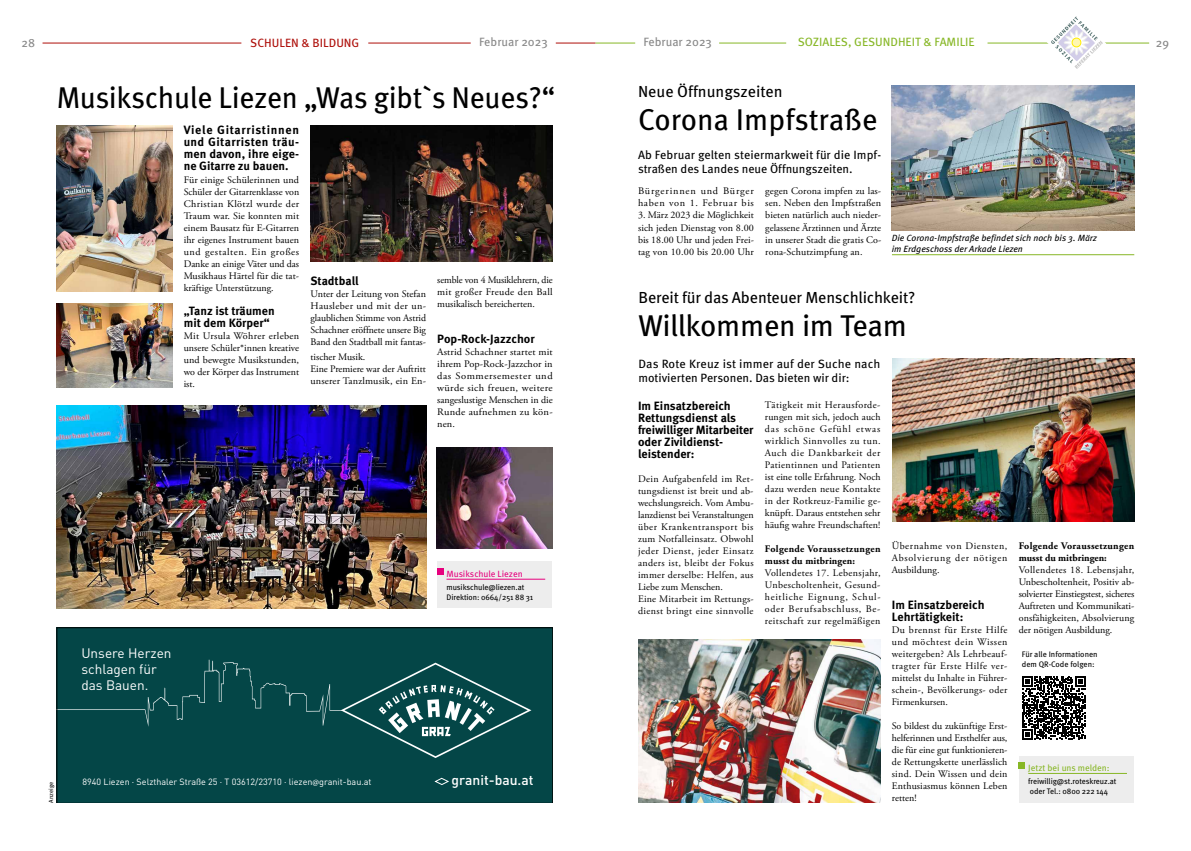
<style>
.page{position:relative;width:1191px;height:851px;background:#fff}
.page>*{position:absolute;margin:0;border:0;box-sizing:border-box;transform-origin:0 0}
.t1{font:30px "Meta Pro";letter-spacing:-.01em;color:#000}
.t2{font:16px "Meta Pro";letter-spacing:-.01em;color:#000}
.t3{font:500 13.9px "DIN";color:#fff}
.t4{font:13.6px/15.9px "DIN";color:#fff}
.t5{font:700 12px/12px "Meta Pro";color:#000}
.t6{font:12px/14px "Meta Pro";color:#000}
.t7{font:12px "Meta Pro";color:#87b726}
.t8{font:12px "Meta Pro";color:#878787}
.t9{font:12px "Meta Pro";color:#ae0f0a}
.t10{font:10px/12px "Adobe Garamond Pro";letter-spacing:.015em;color:#000;text-align:justify}
.t11{font:700 10px/12px "Adobe Garamond Pro";letter-spacing:.035em;color:#000}
.t12{font:10px/12px "Adobe Garamond Pro";letter-spacing:.07em;color:#000}
.t13{font:italic 9px/11px "Meta Pro";color:#000}
.t14{font:9px "DIN";color:#fff}
.t15{font:9px "Meta Pro";color:#87b726}
.t16{font:9px "Meta Pro";letter-spacing:-.005em;color:#e6007d}
.t17{font:8px/10px "Meta Pro";letter-spacing:-.01em;color:#000}
.t18{font:6px "Meta Pro";color:#000}
.s1{font-family:"Myriad Pro"}
</style>
<div class="page">
<hr style="left:43px;top:43px;width:198px;height:1px;background:#ae0f0a">
<hr style="left:368px;top:43px;width:103px;height:1px;background:#ae0f0a">
<hr style="left:556px;top:43px;width:39px;height:1px;background:#ae0f0a">
<div style="left:57px;top:627px;width:496px;height:175px;background:#044647"></div>
<img style="left:57px;top:405px;width:369px;height:203px">
<img style="left:57px;top:125px;width:115px;height:167px">
<img style="left:310px;top:125px;width:243px;height:136px">
<img style="left:437px;top:448px;width:116px;height:100px">
<img style="left:57px;top:303px;width:115px;height:84px">
<hr style="left:987px;top:43px;width:162px;height:1px;background:#87b726">
<hr style="left:719px;top:43px;width:67px;height:1px;background:#87b726">
<hr style="left:595px;top:43px;width:40px;height:1px;background:#87b726">
<svg style="left:1046px;top:16px;width:60px;height:53px"></svg>
<hr style="left:892px;top:254px;width:242px;height:1px;background:#87b726">
<img style="left:891px;top:85px;width:243px;height:145px">
<img style="left:638px;top:639px;width:242px;height:163px">
<img style="left:892px;top:358px;width:242px;height:163px">
<div style="left:437px;top:561px;width:115px;height:47px;background:#ededed"></div>
<hr style="left:446px;top:578px;width:99px;height:1px;background:#e6007d">
<svg style="left:437px;top:568px;width:6px;height:6px"></svg>
<div style="left:1019px;top:755px;width:114px;height:47px;background:#ededed"></div>
<hr style="left:1028px;top:772px;width:99px;height:1px;background:#87b726">
<div style="left:1018px;top:762px;width:7px;height:6px;background:#87b726"></div>
<svg style="left:1022px;top:676px;width:63px;height:64px"></svg>
<p class="t8" style="left:22px;top:34px;width:15px">28</p>
<p class="t9" style="left:250px;top:34px;width:111px">SCHULEN &amp; BILDUNG</p>
<p class="t8" style="left:479px;top:33px;width:70px">Februar 2023</p>
<h1 class="t1" style="left:57px;top:74px;width:500px">Musikschule Liezen „Was gibt`s Neues?“</h1>
<p class="t5" style="left:184px;top:123px;width:117px;text-align:justify">Viele Gitarristinnen und Gitarristen träu&shy;men davon, ihre eige&shy;ne Gitarre zu bauen.</p>
<p class="t10" style="left:184px;top:174px;width:117px">Für einige Schülerinnen und Schüler der Gitarrenklasse von Christian Klötzl wurde der Traum war. Sie konnten mit einem Bausatz für E-Gitarren ihr eigenes Instrument bauen und gestalten. Ein großes Danke an einige Väter und das Musikhaus Härtel für die tat&shy;kräftige Unterstützung.</p>
<p class="t5" style="left:184px;top:303px;width:93px">„Tanz ist träumen mit dem Körper“</p>
<p class="t10" style="left:184px;top:330px;width:117px">Mit Ursula Wöhrer erleben unsere Schüler*innen kreative und bewegte Musikstunden, wo der Körper das Instrument ist.</p>
<p class="t10" style="left:437px;top:274px;width:117px">semble von 4 Musiklehrern, die mit großer Freude den Ball musikalisch bereicherten.</p>
<p class="t5" style="left:437px;top:332px;width:99px">Pop-Rock-Jazzchor</p>
<p class="t10" style="left:437px;top:346px;width:117px">Astrid Schachner startet mit ihrem Pop-Rock-Jazzchor in das Sommersemester und würde sich freuen, weitere sangeslustige Menschen in die Runde aufnehmen zu kön&shy;nen.</p>
<p class="t5" style="left:310px;top:273px;width:50px">Stadtball</p>
<p class="t10" style="left:310px;top:288px;width:117px">Unter der Leitung von Stefan Hausleber und mit der un&shy;glaublichen Stimme von Astrid Schachner eröffnete unsere Big Band den Stadtball mit fantas-</p>
<p class="t10" style="left:310px;top:351px;width:117px;text-align:left">tischer Musik.<br>Eine Premiere war der Auftritt unserer Tanzlmusik, ein En-</p>
<h3 class="t4" style="left:81px;top:644px;width:92px">Unsere Herzen schlagen für das Bauen.</h3>
<p class="t16" style="left:446px;top:566px;width:78px">Musikschule Liezen</p>
<p class="t17" style="left:446px;top:581px;width:88px">musikschule@liezen.at<br>Direktion: 0664/251 88 31</p>
<p class="t18" style="left:47px;top:802px;width:22px;rotate:-90deg">Anzeige</p>
<p class="t14" style="left:82px;top:776px;width:290px">8940 Liezen · Selzthaler Straße 25 · T 03612/23710 · liezen<span class="s1">@</span>granit-bau.at</p>
<h3 class="t3" style="left:451px;top:771px;width:83px">granit-bau.at</h3>
<p class="t8" style="left:643px;top:33px;width:70px">Februar 2023</p>
<p class="t7" style="left:797px;top:33px;width:178px">SOZIALES, GESUNDHEIT &amp; FAMILIE</p>
<p class="t8" style="left:1156px;top:34px;width:15px">29</p>
<h2 class="t2" style="left:638px;top:79px;width:146px">Neue Öffnungszeiten</h2>
<h1 class="t1" style="left:638px;top:97px;width:241px">Corona Impfstraße</h1>
<p class="t6" style="left:638px;top:147px;width:245px">Ab Februar gelten steiermarkweit für die Impf&shy;straßen des Landes neue Öffnungszeiten.</p>
<p class="t12" style="left:638px;top:186px;width:117px">Bürgerinnen und Bürger haben von 1. Februar bis</p>
<p class="t10" style="left:638px;top:210px;width:117px">3. März 2023 die Möglichkeit sich jeden Dienstag von 8.00 bis 18.00 Uhr und jeden Frei&shy;tag von 10.00 bis 20.00 Uhr</p>
<p class="t10" style="left:765px;top:186px;width:117px">gegen Corona impfen zu las&shy;sen. Neben den Impfstraßen bieten natürlich auch nieder&shy;gelassene Ärztinnen und Ärzte in unserer Stadt die gratis Co&shy;rona-Schutzimpfung an.</p>
<p class="t13" style="left:891px;top:231px;width:207px">Die Corona-Impfstraße befindet sich noch bis 3. März im Erdgeschoss der Arkade Liezen</p>
<h2 class="t2" style="left:638px;top:285px;width:278px">Bereit für das Abenteuer Menschlichkeit?</h2>
<h1 class="t1" style="left:638px;top:302px;width:270px">Willkommen im Team</h1>
<p class="t6" style="left:638px;top:355px;width:243px">Das Rote Kreuz ist immer auf der Suche nach motivierten Personen. Das bieten wir dir:</p>
<p class="t5" style="left:638px;top:399px;width:117px">Im Einsatzbereich<br>Rettungsdienst als freiwilliger Mitarbeiter oder Zivildienst&shy;leistender:</p>
<p class="t10" style="left:638px;top:473px;width:117px;text-align:left">Dein Aufgabenfeld im Ret&shy;tungsdienst ist breit und ab&shy;wechslungsreich. Vom Ambu&shy;lanzdienst bei Veranstaltungen über Krankentransport bis zum Notfalleinsatz. Obwohl jeder Dienst, jeder Einsatz anders ist, bleibt der Fokus immer derselbe: Helfen, aus<br>Liebe zum Menschen.<br>Eine Mitarbeit im Rettungs&shy;dienst bringt eine sinnvolle</p>
<p class="t10" style="left:765px;top:399px;width:117px">Tätigkeit mit Herausforde&shy;rungen mit sich, jedoch auch das schöne Gefühl etwas wirklich Sinnvolles zu tun.<br>Auch die Dankbarkeit der Patientinnen und Patienten ist eine tolle Erfahrung. Noch dazu werden neue Kontakte in der Rotkreuz-Familie ge&shy;knüpft. Daraus entstehen sehr häufig wahre Freundschaften!</p>
<p class="t11" style="left:765px;top:543px;width:117px">Folgende Voraussetzungen musst du mitbringen:</p>
<p class="t10" style="left:765px;top:567px;width:117px">Vollendetes 17. Lebensjahr, Unbescholtenheit, Gesund&shy;heitliche Eignung, Schul&shy;oder Berufsabschluss, Be&shy;reitschaft zur regelmäßigen</p>
<p class="t10" style="left:891px;top:540px;width:117px">Übernahme von Diensten, Absolvierung der nötigen Ausbildung.</p>
<p class="t5" style="left:891px;top:598px;width:94px">Im Einsatzbereich<br>Lehrtätigkeit:</p>
<p class="t10" style="left:891px;top:624px;width:117px">Du brennst für Erste Hilfe und möchtest dein Wissen weitergeben? Als Lehrbeauf&shy;tragter für Erste Hilfe ver&shy;mittelst du Inhalte in Führer&shy;schein-, Bevölkerungs- oder Firmenkursen.</p>
<p class="t10" style="left:891px;top:720px;width:117px">So bildest du zukünftige Erst&shy;helferinnen und Ersthelfer aus, die für eine gut funktionieren&shy;de Rettungskette unerlässlich sind. Dein Wissen und dein Enthusiasmus können Leben retten!</p>
<p class="t11" style="left:1018px;top:539px;width:117px">Folgende Voraussetzungen musst du mitbringen:</p>
<p class="t10" style="left:1018px;top:564px;width:117px">Vollendetes 18. Lebensjahr, Unbescholtenheit, Positiv ab&shy;solvierter Einstiegstest, sicheres Auftreten und Kommunikati&shy;onsfähigkeiten, Absolvierung der nötigen Ausbildung.</p>
<p class="t17" style="left:1021px;top:648px;width:77px">Für alle Informationen dem QR-Code folgen:</p>
<p class="t15" style="left:1028px;top:760px;width:83px">Jetzt bei uns melden:</p>
<p class="t17" style="left:1028px;top:775px;width:90px">freiwillig@st.roteskreuz.at oder Tel.: 0800 222 144</p>
</div>
